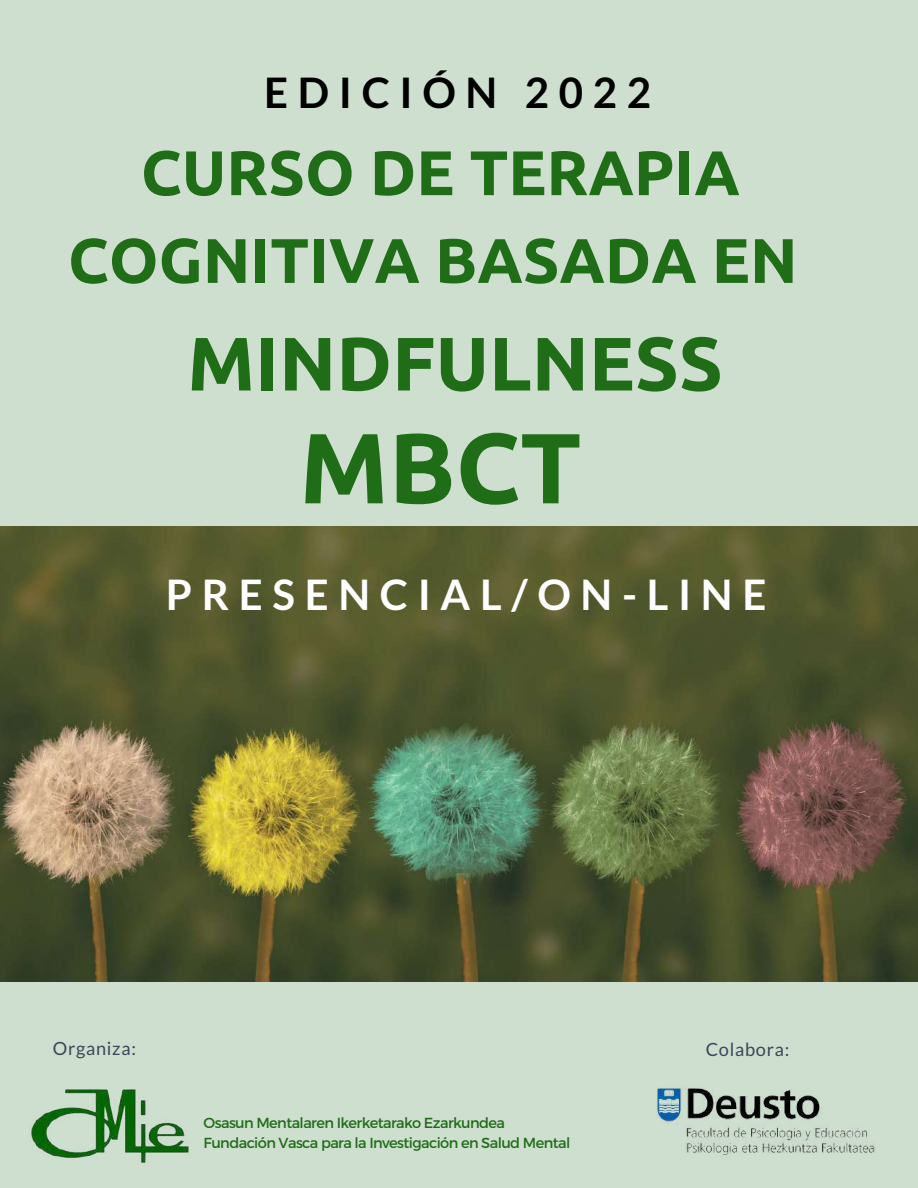
<style>
.page{position:relative;width:918px;height:1188px;background:#cedfcf}
.page>*{position:absolute;margin:0;border:0;box-sizing:border-box;transform-origin:0 0}
.t1{font:700 99.6px "Ubuntu";color:#206d18}
.t2{font:700 75.75px "Ubuntu";color:#206d18}
.t3{font:700 63px/87.8px "Ubuntu";color:#206d18;text-align:center}
.t4{font:700 42px "Lato";letter-spacing:.23em;color:#fefefe}
.t5{font:700 42px "Lato";letter-spacing:.23em;color:#000}
.t6{font:18.15px "Lato";letter-spacing:.04em;color:#3d465a}
.t7{font:14.55px/20.2px "Montserrat";letter-spacing:-.04em;color:#206d18}
</style>
<div class="page">
<img style="left:31px;top:1089px;width:158px;height:74px">
<img style="left:657px;top:1088px;width:219px;height:68px">
<img style="left:0;top:527px;width:918px;height:454px">
<h3 class="t5" style="left:264px;top:66px;width:389px">EDICIÓN 2022</h3>
<h3 class="t3" style="left:68px;top:128px;width:731px">CURSO DE TERAPIA<br>COGNITIVA BASADA EN</h3>
<h2 class="t2" style="left:187px;top:320px;width:537px">MINDFULNESS</h2>
<h1 class="t1" style="left:299px;top:411px;width:284px">MBCT</h1>
<h3 class="t4" style="left:166px;top:568px;width:602px">PRESENCIAL/ON-LINE</h3>
<p class="t6" style="left:53px;top:1037px;width:85px">Organiza:</p>
<p class="t7" style="left:204px;top:1112px;width:368px">Osasun Mentalaren Ikerketarako Ezarkundea<br>Fundación Vasca para la Investigación en Salud Mental</p>
<p class="t6" style="left:706px;top:1038px;width:85px">Colabora:</p>
</div>
